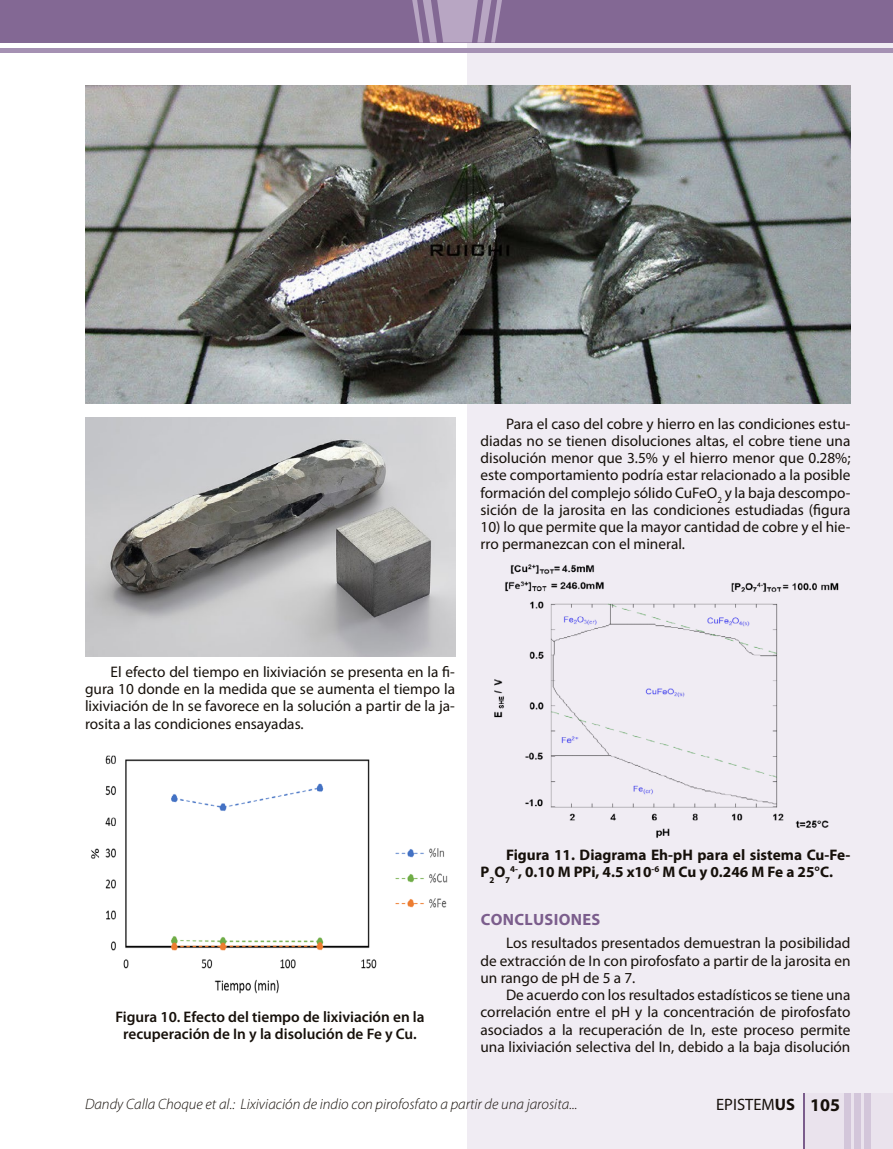
<style>
.page{position:relative;width:893px;height:1149px;background:#fff}
.page>*{position:absolute;margin:0;border:0;box-sizing:border-box;transform-origin:0 0}
.t1{font:16.5px "Myriad Pro";color:#16100a}
.t2{font:700 16.35px "Myriad Pro";letter-spacing:.02em;color:#7b5d8c}
.t3{font:15.3px/17.2px "Myriad Pro";color:#16100a;text-align:justify}
.t4{font:700 15.3px/17.2px "Myriad Pro";color:#16100a}
.t5{font:600 15.3px/17.2px "Myriad Pro";color:#16100a;text-align:center}
.t6{font:italic 300 15px "Myriad Pro";color:#16100a}
.s1{font-weight:700}
.s2{font-weight:700;font-size:18px}
</style>
<div class="page">
<div style="left:468px;top:0;width:425px;height:1148px;background:#f0ecf3"></div>
<div style="left:0;top:0;width:893px;height:43px;background:#836894"></div>
<div style="left:0;top:48px;width:893px;height:5px;background:#a591b3"></div>
<svg style="left:412px;top:0;width:90px;height:43px"></svg>
<img style="left:85px;top:85px;width:765px;height:318px">
<img style="left:85px;top:417px;width:370px;height:239px">
<img style="left:91px;top:755px;width:357px;height:239px">
<img style="left:494px;top:564px;width:345px;height:274px">
<div style="left:804px;top:1092px;width:89px;height:56px;background:#eae3ed"></div>
<div style="left:845px;top:1092px;width:6px;height:56px;background:#d3c6da"></div>
<div style="left:854px;top:1092px;width:6px;height:56px;background:#d3c6da"></div>
<div style="left:864px;top:1092px;width:6px;height:56px;background:#d3c6da"></div>
<hr style="left:804px;top:1092px;width:1px;height:56px;background:#7b5d8c">
<p class="t3" style="left:480px;top:414px;width:371px;text-indent:26px">Para el caso del cobre y hierro en las condiciones estu&shy;diadas no se tienen disoluciones altas, el cobre tiene una disolución menor que 3.5% y el hierro menor que 0.28%; este comportamiento podría estar relacionado a la posible formación del complejo sólido CuFeO<sub>2</sub> y la baja descompo&shy;sición de la jarosita en las condiciones estudiadas (figura</p>
<p class="t3" style="left:480px;top:518px;width:371px">10) lo que permite que la mayor cantidad de cobre y el hie&shy;rro permanezcan con el mineral.</p>
<p class="t3" style="left:85px;top:662px;width:371px;text-indent:26px">El efecto del tiempo en lixiviación se presenta en la fi&shy;gura 10 donde en la medida que se aumenta el tiempo la lixiviación de In se favorece en la solución a partir de la ja&shy;rosita a las condiciones ensayadas.</p>
<p class="t5" style="left:115px;top:1007px;width:311px">Figura 10. Efecto del tiempo de lixiviación en la recuperación de In y la disolución de Fe y Cu.</p>
<p class="t4" style="left:480px;top:845px;width:371px;text-indent:26px">Figura 11. Diagrama Eh-pH para el sistema Cu-Fe-<br>P<sub>2</sub>O<sub>7</sub><sup>4-</sup>, 0.10 M PPi, 4.5 x10<sup>-6</sup> M Cu y 0.246 M Fe a 25°C.</p>
<p class="t2" style="left:481px;top:908px;width:121px">CONCLUSIONES</p>
<p class="t3" style="left:480px;top:934px;width:371px;text-indent:26px">Los resultados presentados demuestran la posibilidad de extracción de In con pirofosfato a partir de la jarosita en un rango de pH de 5 a 7.</p>
<p class="t3" style="left:480px;top:985px;width:371px;text-indent:26px">De acuerdo con los resultados estadísticos se tiene una correlación entre el pH y la concentración de pirofosfato asociados a la recuperación de In, este proceso permite una lixiviación selectiva del In, debido a la baja disolución</p>
<p class="t6" style="left:85px;top:1094px;width:494px">Dandy Calla Choque et al.: Lixiviación de indio con pirofosfato a partir de una jarosita...</p>
<p class="t1" style="left:716px;top:1093px;width:125px">EPISTEM<span class="s1">US</span> <span class="s2">105</span></p>
</div>
